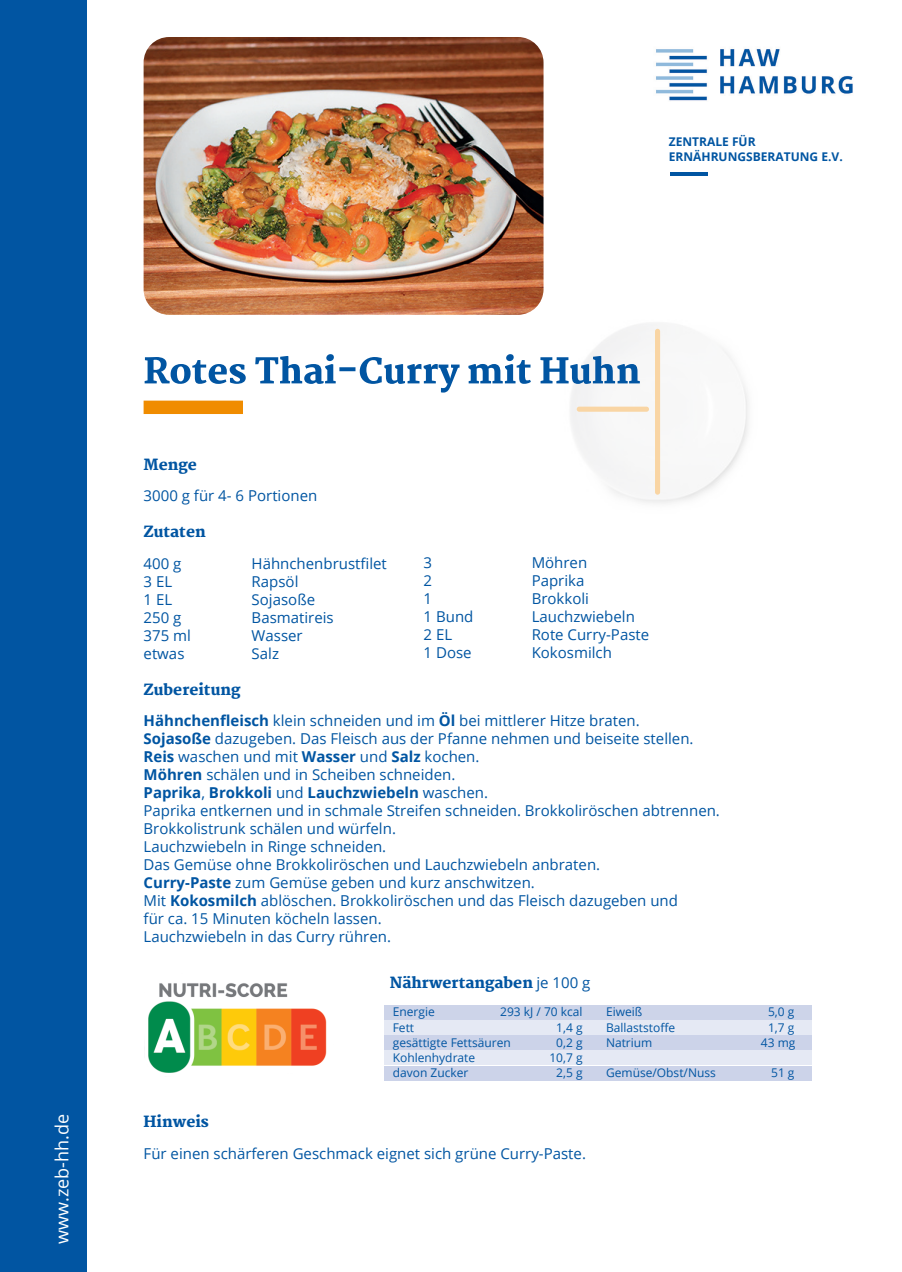
<style>
.page{position:relative;width:902px;height:1272px;background:#fff}
.page>*{position:absolute;margin:0;border:0;box-sizing:border-box;transform-origin:0 0}
.t1{font:18px "Open Sans";color:#fff}
.t2{font:15px "Open Sans";color:#0155a2}
.t3{font:800 15px "Martel";color:#0155a2}
.t4{font:700 15px "Open Sans";color:#0155a2}
.t5{font:12px "Open Sans";color:#0155a2}
.t6{font:700 12px "Open Sans";color:#0155a2}
.s1{font-weight:700}
.s2{font-weight:400}
.s3{font-family:"Open Sans";font-weight:400}
</style>
<div class="page">
<img style="left:570px;top:323px;width:178px;height:181px">
<div style="left:655px;top:329px;width:5px;height:165px;background:#f9d5a4;border-radius:3px"></div>
<div style="left:576px;top:406px;width:73px;height:6px;background:#f9d5a4;border-radius:3px"></div>
<div style="left:0;top:0;width:86px;height:1271px;background:#0155a2"></div>
<div style="left:144px;top:400px;width:99px;height:14px;background:#f08c00"></div>
<img style="left:148px;top:983px;width:179px;height:90px">
<img style="left:144px;top:37px;width:399px;height:278px">
<div style="left:384px;top:1035px;width:427px;height:14px;background:#ccd3e9"></div>
<div style="left:384px;top:1004px;width:427px;height:15px;background:#cdd4e9"></div>
<div style="left:384px;top:1019px;width:427px;height:15px;background:#e5e9f4"></div>
<div style="left:384px;top:1050px;width:427px;height:15px;background:#e5e9f4"></div>
<div style="left:384px;top:1065px;width:427px;height:15px;background:#ccd3e9"></div>
<svg style="left:145px;top:354px;width:494px;height:38px"></svg>
<img style="left:656px;top:48px;width:197px;height:53px">
<hr style="left:669px;top:173px;width:38px;height:3px;background:#0155a2">
<p class="t6" style="left:668px;top:133px;width:88px">ZENTRALE FÜR</p>
<p class="t6" style="left:668px;top:148px;width:175px">ERNÄHRUNGSBERATUNG E.V.</p>
<p class="t1" style="left:49px;top:1243px;width:132px;rotate:-90deg">www.zeb-hh.de</p>
<p class="t3" style="left:144px;top:456px;width:55px">Menge</p>
<p class="t2" style="left:144px;top:485px;width:175px">3000 g für 4- 6 Portionen</p>
<p class="t3" style="left:144px;top:523px;width:64px">Zutaten</p>
<p class="t2" style="left:144px;top:553px;width:39px">400 g</p>
<p class="t2" style="left:252px;top:553px;width:137px">Hähnchenbrustfilet</p>
<p class="t2" style="left:144px;top:571px;width:30px">3 EL</p>
<p class="t2" style="left:252px;top:571px;width:48px">Rapsöl</p>
<p class="t2" style="left:144px;top:589px;width:30px">1 EL</p>
<p class="t2" style="left:252px;top:589px;width:65px">Sojasoße</p>
<p class="t2" style="left:144px;top:607px;width:39px">250 g</p>
<p class="t2" style="left:252px;top:607px;width:84px">Basmatireis</p>
<p class="t2" style="left:144px;top:625px;width:49px">375 ml</p>
<p class="t2" style="left:252px;top:625px;width:53px">Wasser</p>
<p class="t2" style="left:144px;top:643px;width:42px">etwas</p>
<p class="t2" style="left:252px;top:643px;width:29px">Salz</p>
<p class="t3" style="left:144px;top:681px;width:98px">Zubereitung</p>
<p class="t2" style="left:144px;top:710px;width:497px"><span class="s1">Hähnchenfleisch</span> klein schneiden und im <span class="s1">Öl</span> bei mittlerer Hitze braten.</p>
<p class="t2" style="left:144px;top:728px;width:551px"><span class="s1">Sojasoße</span> dazugeben. Das Fleisch aus der Pfanne nehmen und beiseite stellen.</p>
<p class="t2" style="left:144px;top:746px;width:337px"><span class="s1">Reis</span> waschen und mit <span class="s1">Wasser</span> und <span class="s1">Salz</span> kochen.</p>
<p class="t2" style="left:144px;top:764px;width:313px"><span class="s1">Möhren</span> schälen und in Scheiben schneiden.</p>
<p class="t4" style="left:144px;top:782px;width:346px">Paprika<span class="s2">,</span> Brokkoli <span class="s2">und</span> Lauchzwiebeln <span class="s2">waschen.</span></p>
<p class="t2" style="left:144px;top:800px;width:578px">Paprika entkernen und in schmale Streifen schneiden. Brokkoliröschen abtrennen.</p>
<p class="t2" style="left:144px;top:818px;width:254px">Brokkolistrunk schälen und würfeln.</p>
<p class="t2" style="left:144px;top:836px;width:244px">Lauchzwiebeln in Ringe schneiden.</p>
<p class="t2" style="left:144px;top:854px;width:458px">Das Gemüse ohne Brokkoliröschen und Lauchzwiebeln anbraten.</p>
<p class="t2" style="left:144px;top:872px;width:393px"><span class="s1">Curry-Paste</span> zum Gemüse geben und kurz anschwitzen.</p>
<p class="t2" style="left:144px;top:890px;width:536px">Mit <span class="s1">Kokosmilch</span> ablöschen. Brokkoliröschen und das Fleisch dazugeben und</p>
<p class="t2" style="left:144px;top:908px;width:239px">für ca. 15 Minuten köcheln lassen.</p>
<p class="t2" style="left:144px;top:926px;width:249px">Lauchzwiebeln in das Curry rühren.</p>
<p class="t3" style="left:390px;top:973px;width:202px">Nährwertangaben <span class="s3">je 100 g</span></p>
<p class="t2" style="left:423px;top:552px;width:10px">3</p>
<p class="t2" style="left:531px;top:552px;width:57px">Möhren</p>
<p class="t2" style="left:423px;top:570px;width:10px">2</p>
<p class="t2" style="left:531px;top:570px;width:54px">Paprika</p>
<p class="t2" style="left:423px;top:588px;width:10px">1</p>
<p class="t2" style="left:531px;top:588px;width:59px">Brokkoli</p>
<p class="t2" style="left:423px;top:606px;width:51px">1 Bund</p>
<p class="t2" style="left:531px;top:606px;width:105px">Lauchzwiebeln</p>
<p class="t2" style="left:423px;top:624px;width:30px">2 EL</p>
<p class="t2" style="left:531px;top:624px;width:119px">Rote Curry-Paste</p>
<p class="t2" style="left:423px;top:642px;width:50px">1 Dose</p>
<p class="t2" style="left:531px;top:642px;width:82px">Kokosmilch</p>
<p class="t5" style="left:393px;top:1003px;width:44px">Energie</p>
<p class="t5" style="left:500px;top:1003px;width:84px">293 kJ / 70 kcal</p>
<p class="t5" style="left:393px;top:1018px;width:23px">Fett</p>
<p class="t5" style="left:556px;top:1018px;width:28px">1,4 g</p>
<p class="t5" style="left:393px;top:1033px;width:120px">gesättigte Fettsäuren</p>
<p class="t5" style="left:556px;top:1033px;width:28px">0,2 g</p>
<p class="t5" style="left:393px;top:1048px;width:84px">Kohlenhydrate</p>
<p class="t5" style="left:549px;top:1048px;width:35px">10,7 g</p>
<p class="t5" style="left:393px;top:1063px;width:77px">davon Zucker</p>
<p class="t5" style="left:556px;top:1063px;width:28px">2,5 g</p>
<p class="t3" style="left:144px;top:1113px;width:67px">Hinweis</p>
<p class="t2" style="left:144px;top:1143px;width:444px">Für einen schärferen Geschmack eignet sich grüne Curry-Paste.</p>
<p class="t5" style="left:606px;top:1003px;width:38px">Eiweiß</p>
<p class="t5" style="left:768px;top:1003px;width:28px">5,0 g</p>
<p class="t5" style="left:606px;top:1018px;width:71px">Ballaststoffe</p>
<p class="t5" style="left:768px;top:1018px;width:28px">1,7 g</p>
<p class="t5" style="left:606px;top:1033px;width:48px">Natrium</p>
<p class="t5" style="left:760px;top:1033px;width:36px">43 mg</p>
<p class="t5" style="left:606px;top:1063px;width:111px">Gemüse/Obst/Nuss</p>
<p class="t5" style="left:771px;top:1063px;width:25px">51 g</p>
</div>
